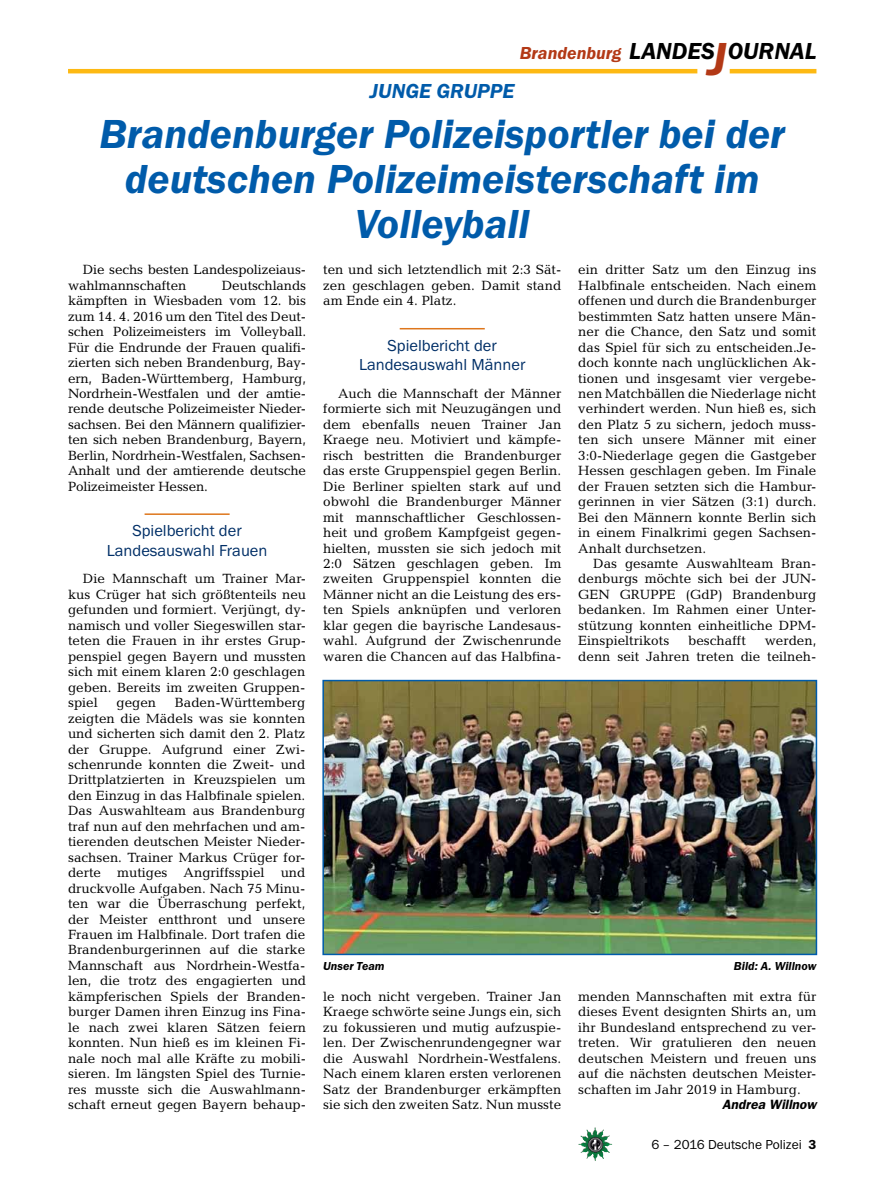
<style>
.page{position:relative;width:893px;height:1191px;background:#fff}
.page>*{position:absolute;margin:0;border:0;box-sizing:border-box;transform-origin:0 0}
._02__HEADLINE_3spalt{font:italic 600 42px/45px "Franklin Gothic Itc T";color:#005baa;text-align:center}
.t1{font:italic 600 24px "Franklin Gothic Itc T";color:#000}
._01__RUBRIKENZEILE_o{font:italic 600 21px "Franklin Gothic Itc T";color:#005baa}
.t2{font:italic 600 18px "Franklin Gothic Itc T";color:#b33916}
._20__ZÜ_C_1-zeilig{font:16.5px/19.5px "Franklin Gothic Itc T";color:#002f67;text-align:center}
._09__GRUNDTEXT___Blo{font:13.5px/15.5px "Candida";color:#000;text-align:justify}
.t3{font:13.5px "Franklin Gothic Itc T";color:#000}
._13__UNTERSCHRIFT_Ar{font:italic 600 13.5px "Franklin Gothic";color:#000}
._12__BILDUNTERSCHRIF{font:italic 600 12px "Franklin Gothic Itc T";color:#000}
.s1{font-size:48px;color:#b33916}
.s2{font-weight:600}
</style>
<div class="page">
<img style="left:578px;top:1127px;width:17px;height:25px">
<hr style="left:730px;top:69px;width:86px;height:4px;background:#fdb913">
<hr style="left:68px;top:69px;width:629px;height:4px;background:#fdb913">
<hr style="left:145px;top:513px;width:85px;height:2px;background:#de761c">
<hr style="left:400px;top:328px;width:85px;height:1px;background:#de761c">
<img style="left:325px;top:683px;width:489px;height:269px">
<div style="left:322px;top:680px;width:495px;height:275px;border:2px solid #005baa"></div>
<p class="t2" style="left:520px;top:42px;width:103px">Brandenburg</p>
<p class="t1" style="left:629px;top:37px;width:189px">LANDES<span class="s1">J</span>OURNAL</p>
<p class="_01__RUBRIKENZEILE_o" style="left:370px;top:79px;width:146px">JUNGE GRUPPE</p>
<p class="_02__HEADLINE_3spalt" style="left:99px;top:111px;width:687px">Brandenburger Polizeisportler bei der deutschen Polizeimeisterschaft im<br>Volleyball</p>
<p class="_09__GRUNDTEXT___Blo" style="left:68px;top:262px;width:240px;text-indent:15px">Die sechs besten Landespolizeiaus&shy;wahlmannschaften</p>
<p class="_09__GRUNDTEXT___Blo" style="left:578px;top:262px;width:240px">ein dritter Satz um den Einzug ins Halbfinale entscheiden. Nach einem offenen und durch die Brandenburger bestimmten Satz hatten unsere Män&shy;ner die Chance, den Satz und somit das Spiel für sich zu entscheiden.Je&shy;doch konnte nach unglücklichen Ak&shy;tionen und insgesamt vier vergebe&shy;nen Matchbällen die Niederlage nicht verhindert werden. Nun hieß es, sich den Platz 5 zu sichern, jedoch muss&shy;ten sich unsere Männer mit einer 3:0-Niederlage gegen die Gastgeber Hessen geschlagen geben. Im Finale der Frauen setzten sich die Hambur&shy;gerinnen in vier Sätzen (3:1) durch.<br>Bei den Männern konnte Berlin sich in einem Finalkrimi gegen Sachsen-Anhalt durchsetzen.</p>
<p class="_09__GRUNDTEXT___Blo" style="left:578px;top:556px;width:240px;text-indent:15px">Das gesamte Auswahlteam Bran&shy;denburgs möchte sich bei der JUN-GEN GRUPPE (GdP) Brandenburg bedanken. Im Rahmen einer Unter&shy;stützung konnten einheitliche DPM-Einspieltrikots</p>
<p class="_09__GRUNDTEXT___Blo" style="left:323px;top:262px;width:240px">ten und sich letztendlich mit 2:3 Sät&shy;zen geschlagen geben. Damit stand am Ende ein 4. Platz.</p>
<p class="_20__ZÜ_C_1-zeilig" style="left:359px;top:335px;width:168px">Spielbericht der<br>Landesauswahl Männer</p>
<p class="_09__GRUNDTEXT___Blo" style="left:323px;top:386px;width:240px;text-indent:15px">Auch die Mannschaft der Männer formierte sich mit Neuzugängen und dem ebenfalls neuen Trainer Jan Kraege neu. Motiviert und kämpfe&shy;risch bestritten die Brandenburger das erste Gruppenspiel gegen Berlin.<br>Die Berliner spielten stark auf und obwohl die Brandenburger Männer mit mannschaftlicher Geschlossen&shy;heit und großem Kampfgeist gegen&shy;hielten, mussten sie sich jedoch mit 2:0 Sätzen geschlagen geben. Im zweiten Gruppenspiel konnten die Männer nicht an die Leistung des ers&shy;ten Spiels anknüpfen und verloren klar gegen die bayrische Landesaus&shy;wahl. Aufgrund der Zwischenrunde waren die Chancen auf das Halbfina-</p>
<p class="_09__GRUNDTEXT___Blo" style="left:68px;top:277px;width:240px;text-indent:154px">Deutschlands kämpften in Wiesbaden vom 12. bis zum 14. 4. 2016 um den Titel des Deut&shy;schen Polizeimeisters im Volleyball.<br>Für die Endrunde der Frauen qualifi&shy;zierten sich neben Brandenburg, Bay&shy;ern, Baden-Württemberg, Hamburg, Nordrhein-Westfalen und der amtie&shy;rende deutsche Polizeimeister Nieder&shy;sachsen. Bei den Männern qualifizier&shy;ten sich neben Brandenburg, Bayern, Berlin, Nordrhein-Westfalen, Sachsen-Anhalt und der amtierende deutsche Polizeimeister Hessen.</p>
<p class="_20__ZÜ_C_1-zeilig" style="left:107px;top:521px;width:162px">Spielbericht der<br>Landesauswahl Frauen</p>
<p class="_09__GRUNDTEXT___Blo" style="left:68px;top:571px;width:240px;text-indent:15px">Die Mannschaft um Trainer Mar&shy;kus Crüger hat sich größtenteils neu gefunden und formiert. Verjüngt, dy&shy;namisch und voller Siegeswillen star&shy;teten die Frauen in ihr erstes Grup&shy;penspiel gegen Bayern und mussten sich mit einem klaren 2:0 geschlagen geben. Bereits im zweiten Gruppen&shy;spiel</p>
<p class="_09__GRUNDTEXT___Blo" style="left:578px;top:633px;width:240px;text-align:right">werden,<br>denn seit Jahren treten die teilneh-</p>
<p class="_09__GRUNDTEXT___Blo" style="left:688px;top:633px;width:59px">beschafft</p>
<p class="_09__GRUNDTEXT___Blo" style="left:68px;top:695px;width:240px;text-indent:107px">Baden-Württemberg zeigten die Mädels was sie konnten und sicherten sich damit den 2. Platz der Gruppe. Aufgrund einer Zwi&shy;schenrunde konnten die Zweit- und Drittplatzierten in Kreuzspielen um den Einzug in das Halbfinale spielen.<br>Das Auswahlteam aus Brandenburg traf nun auf den mehrfachen und am&shy;tierenden deutschen Meister Nieder&shy;sachsen. Trainer Markus Crüger for&shy;derte mutiges Angriffsspiel und druckvolle Aufgaben. Nach 75 Minu&shy;ten war die Überraschung perfekt, der Meister entthront und unsere Frauen im Halbfinale. Dort trafen die Brandenburgerinnen auf die starke Mannschaft aus Nordrhein-Westfa&shy;len, die trotz des engagierten und kämpferischen Spiels der Branden&shy;burger Damen ihren Einzug ins Fina&shy;le nach zwei klaren Sätzen feiern konnten. Nun hieß es im kleinen Fi&shy;nale noch mal alle Kräfte zu mobili&shy;sieren. Im längsten Spiel des Turnie&shy;res musste sich die Auswahlmann&shy;schaft erneut gegen Bayern behaup-</p>
<p class="_09__GRUNDTEXT___Blo" style="left:116px;top:695px;width:41px">gegen</p>
<p class="_12__BILDUNTERSCHRIF" style="left:323px;top:959px;width:63px">Unser Team</p>
<p class="_12__BILDUNTERSCHRIF" style="left:734px;top:959px;width:84px">Bild: A. Willnow</p>
<p class="_09__GRUNDTEXT___Blo" style="left:578px;top:988px;width:240px">menden Mannschaften mit extra für dieses Event designten Shirts an, um ihr Bundesland entsprechend zu ver&shy;treten. Wir gratulieren den neuen deutschen Meistern und freuen uns auf die nächsten deutschen Meister&shy;schaften im Jahr 2019 in Hamburg.</p>
<p class="_13__UNTERSCHRIFT_Ar" style="left:722px;top:1096px;width:96px">Andrea Willnow</p>
<p class="_09__GRUNDTEXT___Blo" style="left:323px;top:988px;width:240px">le noch nicht vergeben. Trainer Jan Kraege schwörte seine Jungs ein, sich zu fokussieren und mutig aufzuspie&shy;len. Der Zwischenrundengegner war die Auswahl Nordrhein-Westfalens.<br>Nach einem klaren ersten verlorenen Satz der Brandenburger erkämpften sie sich den zweiten Satz. Nun musste</p>
<p class="t3" style="left:651px;top:1136px;width:167px">6 – 2016 Deutsche Polizei <span class="s2">3</span></p>
</div>
